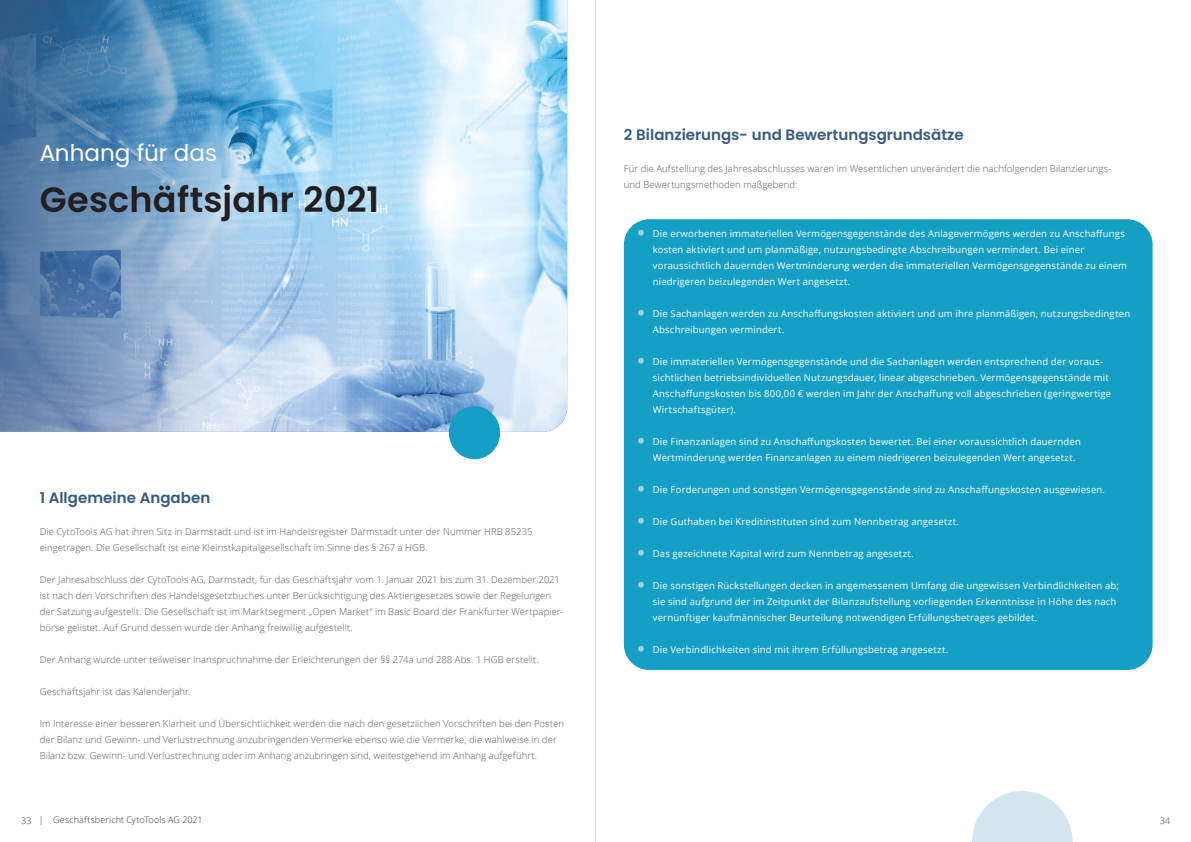
<style>
.page{position:relative;width:1191px;height:842px;background:#fff}
.page>*{position:absolute;margin:0;border:0;box-sizing:border-box;transform-origin:0 0}
.t1{font:600 35px "Poppins";letter-spacing:.005em;color:#231f20}
.t2{font:23px "Poppins";color:#fff}
.t3{font:600 15px "Poppins";color:#375a84}
.t4{font:9.5px/16px "Open Sans";letter-spacing:.02em;color:#fff}
.t5{font:300 9.5px/16px "Open Sans";letter-spacing:.01em;color:#57585a}
.t6{font:300 9px "Open Sans";letter-spacing:.015em;color:#363536}
</style>
<div class="page">
<div style="left:624px;top:219px;width:528px;height:451px;background:#169fc5;border-radius:26px"></div>
<img style="left:0;top:0;width:567px;height:432px">
<div style="left:449px;top:406px;width:51px;height:53px;background:#169fc5;border-radius:50%"></div>
<svg style="left:638px;top:230px;width:5px;height:5px"></svg>
<svg style="left:638px;top:310px;width:5px;height:5px"></svg>
<svg style="left:638px;top:358px;width:5px;height:5px"></svg>
<svg style="left:638px;top:438px;width:5px;height:5px"></svg>
<svg style="left:638px;top:486px;width:5px;height:5px"></svg>
<svg style="left:638px;top:518px;width:5px;height:5px"></svg>
<svg style="left:638px;top:550px;width:5px;height:5px"></svg>
<svg style="left:638px;top:582px;width:5px;height:5px"></svg>
<svg style="left:638px;top:646px;width:5px;height:5px"></svg>
<svg style="left:972px;top:791px;width:100px;height:51px"></svg>
<hr style="left:595px;top:0;width:1px;height:842px;background:#dcdddf">
<h2 class="t2" style="left:40px;top:140px;width:179px">Anhang für das</h2>
<h1 class="t1" style="left:40px;top:179px;width:341px">Geschäftsjahr 2021</h1>
<h3 class="t3" style="left:40px;top:489px;width:172px">1 Allgemeine Angaben</h3>
<p class="t5" style="left:40px;top:523px;width:494px">Die CytoTools AG hat ihren Sitz in Darmstadt und ist im Handelsregister Darmstadt unter der Nummer HRB 85235 eingetragen. Die Gesellschaft ist eine Kleinstkapitalgesellschaft im Sinne des § 267 a HGB.</p>
<p class="t5" style="left:40px;top:571px;width:525px">Der Jahresabschluss der CytoTools AG, Darmstadt, für das Geschäftsjahr vom 1. Januar 2021 bis zum 31. Dezember 2021 ist nach den Vorschriften des Handelsgesetzbuches unter Berücksichtigung des Aktiengesetzes sowie der Regelungen der Satzung aufgestellt. Die Gesellschaft ist im Marktsegment „Open Market“ im Basic Board der Frankfurter Wertpapier&shy;börse gelistet. Auf Grund dessen wurde der Anhang freiwillig aufgestellt.</p>
<p class="t5" style="left:40px;top:651px;width:501px">Der Anhang wurde unter teilweiser Inanspruchnahme der Erleichterungen der §§ 274a und 288 Abs. 1 HGB erstellt.</p>
<p class="t5" style="left:40px;top:683px;width:152px">Geschäftsjahr ist das Kalenderjahr.</p>
<p class="t5" style="left:40px;top:715px;width:526px">Im Interesse einer besseren Klarheit und Übersichtlichkeit werden die nach den gesetzlichen Vorschriften bei den Posten der Bilanz und Gewinn- und Verlustrechnung anzubringenden Vermerke ebenso wie die Vermerke, die wahlweise in der<br>Bilanz bzw. Gewinn- und Verlustrechnung oder im Anhang anzubringen sind, weitestgehend im Anhang aufgeführt.</p>
<h3 class="t3" style="left:624px;top:127px;width:341px">2 Bilanzierungs- und Bewertungsgrundsätze</h3>
<p class="t5" style="left:624px;top:161px;width:489px">Für die Aufstellung des Jahresabschlusses waren im Wesentlichen unverändert die nachfolgenden Bilanzierungs&shy;und Bewertungsmethoden maßgebend:</p>
<p class="t4" style="left:653px;top:225px;width:476px">Die erworbenen immateriellen Vermögensgegenstände des Anlagevermögens werden zu Anschaffungs kosten aktiviert und um planmäßige, nutzungsbedingte Abschreibungen vermindert. Bei einer voraussichtlich dauernden Wertminderung werden die immateriellen Vermögensgegenstände zu einem niedrigeren beizulegenden Wert angesetzt.</p>
<p class="t4" style="left:653px;top:305px;width:479px">Die Sachanlagen werden zu Anschaffungskosten aktiviert und um ihre planmäßigen, nutzungsbedingten<br>Abschreibungen vermindert.</p>
<p class="t4" style="left:653px;top:353px;width:460px">Die immateriellen Vermögensgegenstände und die Sachanlagen werden entsprechend der voraus&shy;sichtlichen betriebsindividuellen Nutzungsdauer, linear abgeschrieben. Vermögensgegenstände mit Anschaffungskosten bis 800,00 € werden im Jahr der Anschaffung voll abgeschrieben (geringwertige Wirtschaftsgüter).</p>
<p class="t4" style="left:653px;top:433px;width:429px">Die Finanzanlagen sind zu Anschaffungskosten bewertet. Bei einer voraussichtlich dauernden<br>Wertminderung werden Finanzanlagen zu einem niedrigeren beizulegenden Wert angesetzt.</p>
<p class="t4" style="left:653px;top:481px;width:454px">Die Forderungen und sonstigen Vermögensgegenstände sind zu Anschaffungskosten ausgewiesen.</p>
<p class="t4" style="left:653px;top:513px;width:307px">Die Guthaben bei Kreditinstituten sind zum Nennbetrag angesetzt.</p>
<p class="t4" style="left:653px;top:545px;width:262px">Das gezeichnete Kapital wird zum Nennbetrag angesetzt.</p>
<p class="t4" style="left:653px;top:577px;width:467px">Die sonstigen Rückstellungen decken in angemessenem Umfang die ungewissen Verbindlichkeiten ab; sie sind aufgrund der im Zeitpunkt der Bilanzaufstellung vorliegenden Erkenntnisse in Höhe des nach vernünftiger kaufmännischer Beurteilung notwendigen Erfüllungsbetrages gebildet.</p>
<p class="t4" style="left:653px;top:641px;width:297px">Die Verbindlichkeiten sind mit ihrem Erfüllungsbetrag angesetzt.</p>
<p class="t6" style="left:21px;top:814px;width:183px">33 | Geschäftsbericht CytoTools AG 2021</p>
<p class="t6" style="left:1159px;top:815px;width:12px">34</p>
</div>
